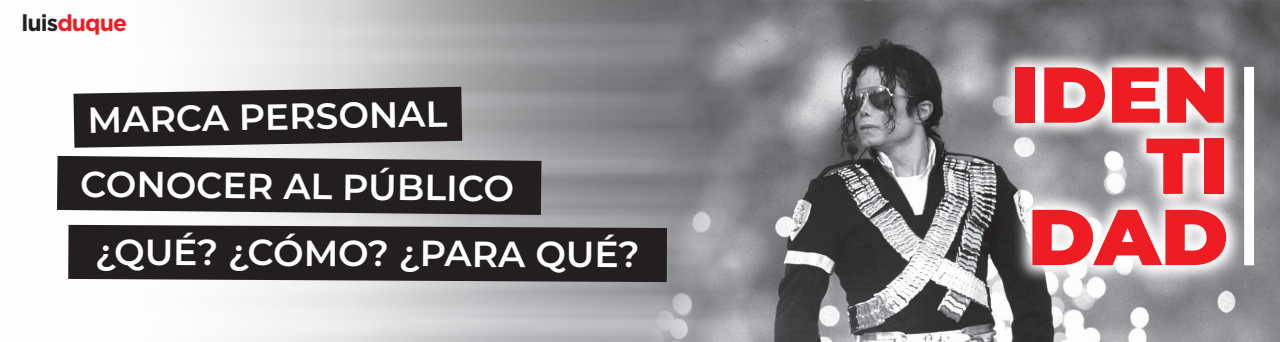
<style>
.page{position:relative;width:1280px;height:342px;background:#fff}
.page>*{position:absolute;margin:0;border:0;box-sizing:border-box;transform-origin:0 0}
.t1{font:900 78.7px/71px "Montserrat";color:#ee1d23;text-align:right;scale:1.04 1}
.t2{font:600 36.25px "Montserrat";letter-spacing:-.005em;color:#fff}
.t3{font:700 22.9px "Gotham";letter-spacing:-.04em;color:#ee1d23}
.s1{color:#231f20}
</style>
<div class="page">
<img style="left:672px;top:0;width:607px;height:341px">
<svg style="left:74px;top:0;width:598px;height:341px"></svg>
<svg style="left:73px;top:87px;width:389px;height:60px;background:#363334"></svg>
<svg style="left:57px;top:155px;width:484px;height:59px;background:#332f30"></svg>
<div style="left:68px;top:224px;width:599px;height:57px;background:#231f20"></div>
<img style="left:989px;top:34px;width:262px;height:273px">
<div style="left:1243px;top:67px;width:10px;height:198px;background:#fff"></div>
<p class="t3" style="left:22px;top:8px;width:107px"><span class="s1">luis</span>duque</p>
<p class="t2" style="left:87px;top:94px;width:361px;rotate:-1deg">MARCA PERSONAL</p>
<p class="t2" style="left:81px;top:156px;width:435px;rotate:1deg">CONOCER AL PÚBLICO</p>
<p class="t2" style="left:95px;top:227px;width:546px">¿QUÉ? ¿CÓMO? ¿PARA QUÉ?</p>
<h1 class="t1" style="left:1010px;top:54px;width:211px">IDEN<br>TI<br>DAD</h1>
</div>
